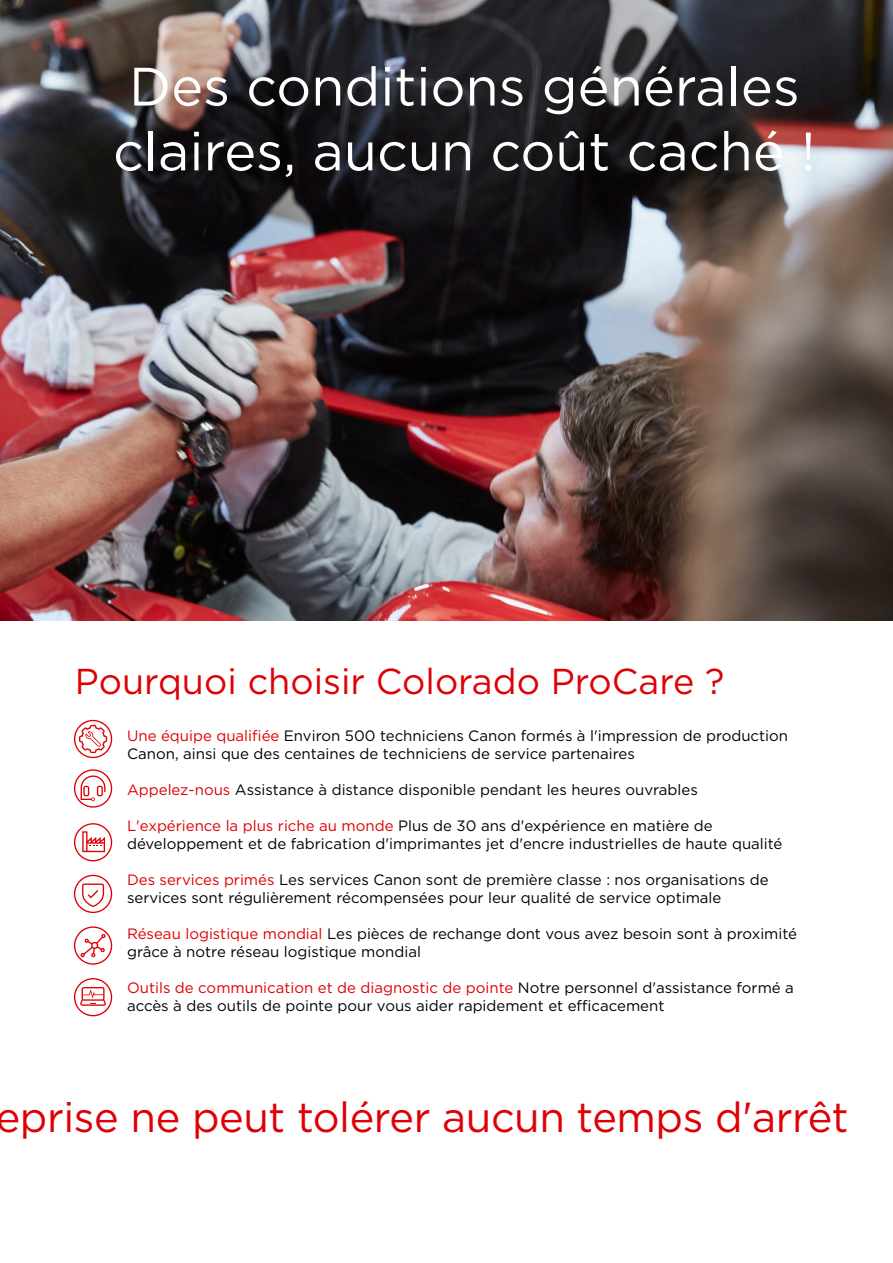
<style>
.page{position:relative;width:893px;height:1263px;background:#fff}
.page>*{position:absolute;margin:0;border:0;box-sizing:border-box;transform-origin:0 0}
.t1{font:54px/64.8px "Gotham";color:#fff}
.t2{font:42px "Gotham";letter-spacing:-.01em;color:#df0005}
.t3{font:36px "Gotham";color:#df0005}
.t4{font:15px/18px "Gotham";color:#000}
.s1{color:#df0005}
</style>
<div class="page">
<img style="left:0;top:0;width:893px;height:621px">
<svg style="left:74px;top:769px;width:38px;height:39px"></svg>
<svg style="left:74px;top:720px;width:38px;height:38px"></svg>
<svg style="left:74px;top:823px;width:38px;height:38px"></svg>
<svg style="left:74px;top:875px;width:38px;height:38px"></svg>
<svg style="left:74px;top:926px;width:38px;height:39px"></svg>
<svg style="left:74px;top:978px;width:38px;height:38px"></svg>
<h1 class="t1" style="left:113px;top:53px;width:704px">Des conditions générales claires, aucun coût caché !</h1>
<h3 class="t3" style="left:75px;top:659px;width:651px">Pourquoi choisir Colorado ProCare ?</h3>
<p class="t4" style="left:127px;top:726px;width:663px"><span class="s1">Une équipe qualifiée</span> Environ 500 techniciens Canon formés à l'impression de production<br>Canon, ainsi que des centaines de techniciens de service partenaires</p>
<p class="t4" style="left:127px;top:780px;width:572px"><span class="s1">Appelez-nous</span> Assistance à distance disponible pendant les heures ouvrables</p>
<p class="t4" style="left:127px;top:816px;width:657px"><span class="s1">L'expérience la plus riche au monde</span> Plus de 30 ans d'expérience en matière de développement et de fabrication d'imprimantes jet d'encre industrielles de haute qualité</p>
<p class="t4" style="left:127px;top:870px;width:643px"><span class="s1">Des services primés</span> Les services Canon sont de première classe : nos organisations de services sont régulièrement récompensées pour leur qualité de service optimale</p>
<p class="t4" style="left:127px;top:924px;width:672px"><span class="s1">Réseau logistique mondial</span> Les pièces de rechange dont vous avez besoin sont à proximité grâce à notre réseau logistique mondial</p>
<p class="t4" style="left:127px;top:978px;width:668px"><span class="s1">Outils de communication et de diagnostic de pointe</span> Notre personnel d'assistance formé a accès à des outils de pointe pour vous aider rapidement et efficacement</p>
<h2 class="t2" style="left:-4px;top:1090px;width:855px">eprise ne peut tolérer aucun temps d'arrêt</h2>
</div>
